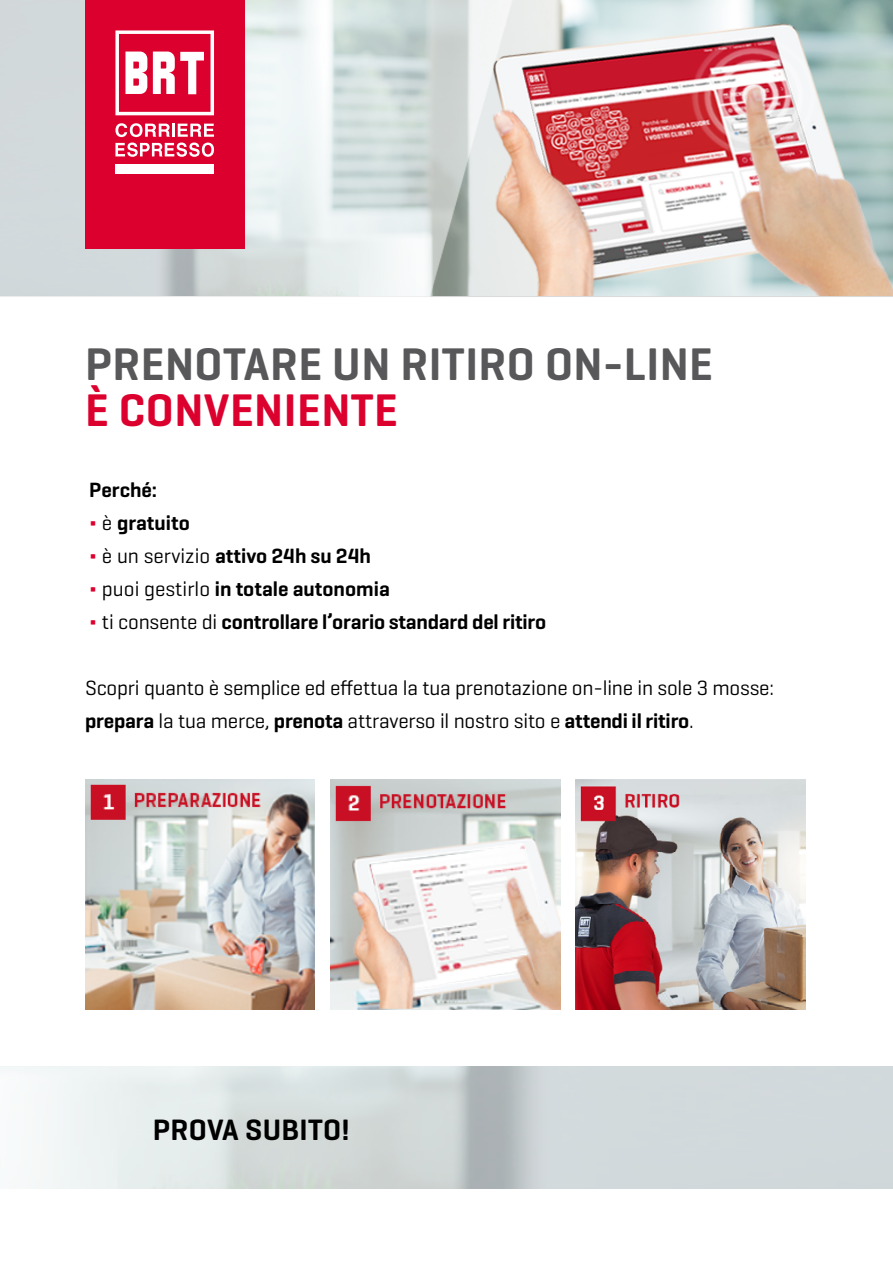
<style>
.page{position:relative;width:893px;height:1263px;background:#fff}
.page>*{position:absolute;margin:0;border:0;box-sizing:border-box;transform-origin:0 0}
.t1{font:600 46.5px "Geogrotesque";letter-spacing:.01em;color:#58585a}
.t2{font:600 46.5px "Geogrotesque";letter-spacing:.01em;color:#dc002e}
.t3{font:600 30px "Geogrotesque";letter-spacing:.01em;color:#000}
.t4{font:21px/33px "Geogrotesque";letter-spacing:-.01em;color:#000}
.t5{font:600 21px/33px "Geogrotesque";color:#000}
.s1{font-weight:400;color:#dc002e}
.s2{font-weight:400}
.s3{font-weight:600}
</style>
<div class="page">
<img style="left:0;top:0;width:893px;height:297px">
<div style="left:85px;top:0;width:159px;height:248px;background:#dc002e"></div>
<svg style="left:115px;top:123px;width:99px;height:14px"></svg>
<svg style="left:115px;top:143px;width:99px;height:14px"></svg>
<div style="left:115px;top:165px;width:99px;height:9px;background:#fff"></div>
<svg style="left:115px;top:30px;width:99px;height:85px"></svg>
<img style="left:85px;top:779px;width:230px;height:230px">
<img style="left:330px;top:779px;width:230px;height:230px">
<img style="left:576px;top:779px;width:229px;height:230px">
<h1 class="t1" style="left:85px;top:335px;width:629px">PRENOTARE UN RITIRO ON-LINE</h1>
<h1 class="t2" style="left:85px;top:381px;width:314px">È CONVENIENTE</h1>
<p class="t5" style="left:89px;top:473px;width:458px">Perché:<br><span class="s1">∆</span> <span class="s2">è</span> gratuito<br><span class="s1">∆</span> <span class="s2">è un servizio</span> attivo 24h su 24h<br><span class="s1">∆</span> <span class="s2">puoi gestirlo</span> in totale autonomia<br><span class="s1">∆</span> <span class="s2">ti consente di</span> controllare l’orario standard del ritiro</p>
<p class="t4" style="left:85px;top:671px;width:690px">Scopri quanto è semplice ed effettua la tua prenotazione on-line in sole 3 mosse: <span class="s3">prepara</span> la tua merce, <span class="s3">prenota</span> attraverso il nostro sito e <span class="s3">attendi il ritiro</span>.</p>
<h2 class="t3" style="left:153px;top:1111px;width:199px">PROVA SUBITO!</h2>
</div>
